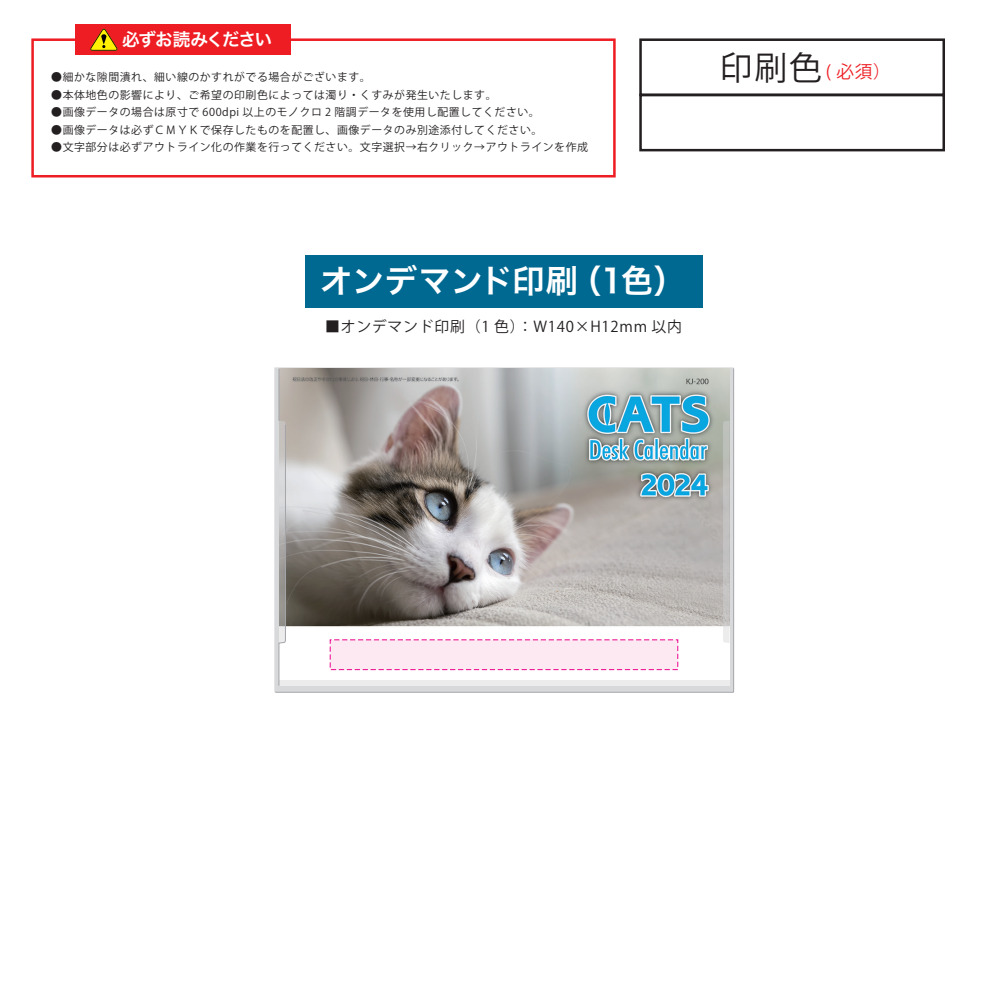
<style>
.page{position:relative;width:1008px;height:983px;background:#fff}
.page>*{position:absolute;margin:0;border:0;box-sizing:border-box;transform-origin:0 0}
.t1{font:32.38px "Hira Kaku Pro N W6";letter-spacing:-.01em;color:#fff}
.t2{font:17.68px "Hira Kaku Pro N W6";letter-spacing:-.075em;color:#fff}
.t3{font:17.41px "Koz Go Pro";color:#ee1d23}
.t4{font:14.88px "Koz Go Pro";letter-spacing:.05em;color:#231f20}
.t5{font:10.85px "Koz Go Pro";letter-spacing:.05em;color:#231f20}
.s1{font-size:32.9px;color:#231f20}
</style>
<div class="page">
<svg style="left:275px;top:368px;width:458px;height:324px;background:#aeaead"></svg>
<div style="left:305px;top:255px;width:397px;height:53px;background:#006991"></div>
<div style="left:329px;top:639px;width:349px;height:31px;background:#fce9f1"></div>
<div style="left:31px;top:38px;width:584px;height:139px;background:#fff;border:3px solid #ee1d23"></div>
<div style="left:639px;top:38px;width:305px;height:58px;border:3px solid #231f20"></div>
<div style="left:639px;top:94px;width:305px;height:57px;border:3px solid #231f20"></div>
<div style="left:75px;top:25px;width:216px;height:30px;background:#ee1d23"></div>
<svg style="left:90px;top:29px;width:27px;height:22px"></svg>
<h2 class="t2" style="left:122px;top:23px;width:151px">必ずお読みください</h2>
<p class="t5" style="left:51px;top:70px;width:321px">●細かな隙間潰れ、細い線のかすれがでる場合がございます。</p>
<p class="t5" style="left:51px;top:88px;width:446px">●本体地色の影響により、ご希望の印刷色によっては濁り・くすみが発生いたします。</p>
<p class="t5" style="left:51px;top:105px;width:490px">●画像データの場合は原寸で 600dpi 以上のモノクロ 2 階調データを使用し配置してください。</p>
<p class="t5" style="left:51px;top:123px;width:492px">●画像データは必ずＣＭＹＫで保存したものを配置し、画像データのみ別途添付してください。</p>
<p class="t5" style="left:51px;top:140px;width:538px">●文字部分は必ずアウトライン化の作業を行ってください。文字選択→右クリック→アウトラインを作成</p>
<h3 class="t3" style="left:719px;top:61px;width:172px"><span class="s1">印刷色</span> ( 必須）</h3>
<h1 class="t1" style="left:320px;top:252px;width:367px">オンデマンド印刷（1色）</h1>
<h3 class="t4" style="left:325px;top:316px;width:358px">■オンデマンド印刷（1 色）：W140×H12mm 以内</h3>
</div>
